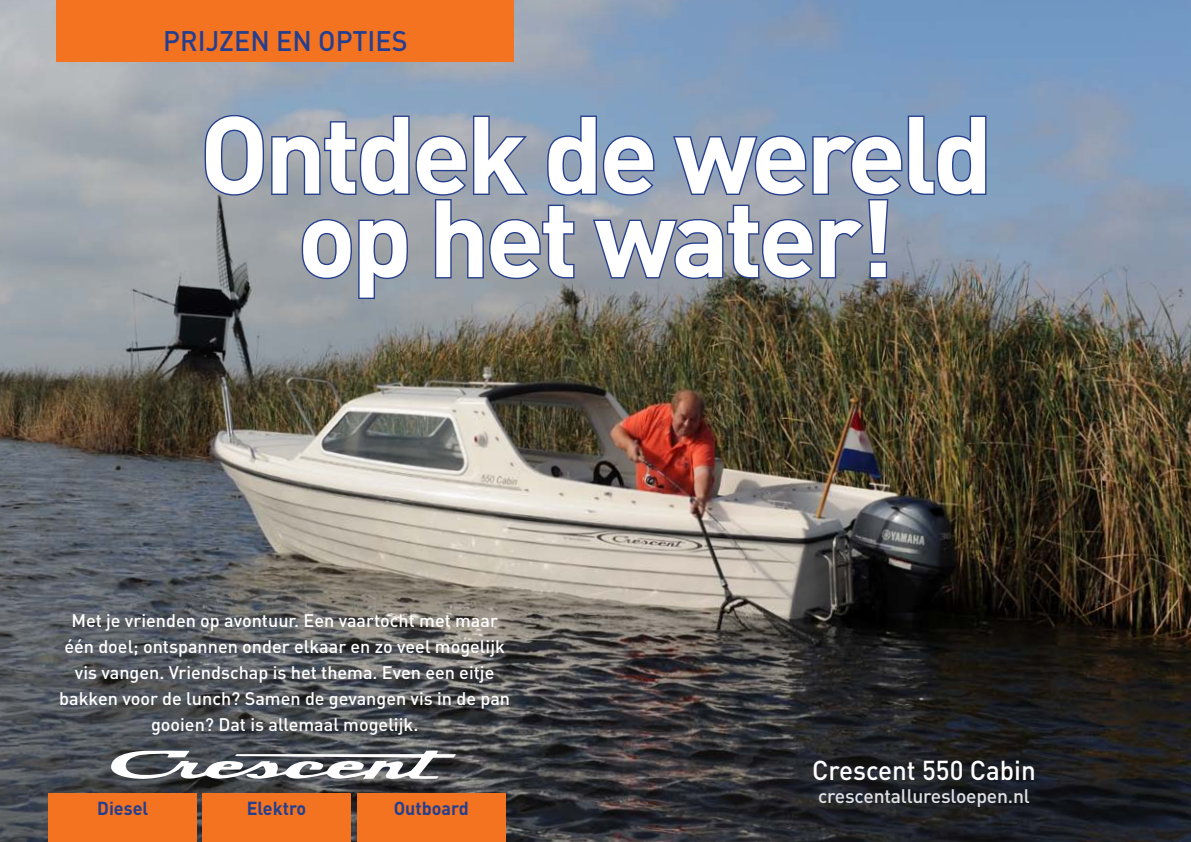
<style>
.page{position:relative;width:1191px;height:842px;background:#fff}
.page>*{position:absolute;margin:0;border:0;box-sizing:border-box;transform-origin:0 0}
.t1{font:700 107.6px/83.4px "DIN";letter-spacing:-.04em;color:#fff;text-align:center}
.t2{font:500 28px "DIN";color:#253f8e;scale:.96 1}
.t3{font:500 27px "DIN";color:#fff;scale:.96 1}
.t4{font:500 19.4px "DIN";letter-spacing:-.01em;color:#e1e2e4}
.t5{font:700 18.6px "DIN";color:#253f8e;scale:.96 1}
.t6{font:500 18px/26px "DIN";color:#fff;text-align:center}
</style>
<div class="page">
<img style="left:0;top:0;width:1191px;height:842px">
<svg style="left:111px;top:750px;width:345px;height:30px"></svg>
<div style="left:48px;top:793px;width:149px;height:49px;background:#f47321"></div>
<div style="left:202px;top:793px;width:149px;height:49px;background:#f47321"></div>
<div style="left:357px;top:793px;width:148px;height:49px;background:#f47321"></div>
<svg style="left:202px;top:114px;width:785px;height:186px;background:#8591a6"></svg>
<div style="left:57px;top:0;width:457px;height:62px;background:#f47321"></div>
<p class="t2" style="left:163px;top:23px;width:256px">PRIJZEN EN OPTIES</p>
<p class="t1" style="left:200px;top:108px;width:795px">Ontdek de wereld op het water!</p>
<p class="t6" style="left:59px;top:607px;width:452px">Met je vrienden op avontuur. Een vaartocht met maar één doel; ontspannen onder elkaar en zo veel mogelijk vis vangen. Vriendschap is het thema. Even een eitje bakken voor de lunch? Samen de gevangen vis in de pan gooien? Dat is allemaal mogelijk.</p>
<p class="t5" style="left:97px;top:796px;width:55px">Diesel</p>
<p class="t5" style="left:247px;top:796px;width:64px">Elektro</p>
<p class="t5" style="left:394px;top:796px;width:80px">Outboard</p>
<p class="t3" style="left:812px;top:753px;width:234px">Crescent 550 Cabin</p>
<p class="t4" style="left:818px;top:783px;width:213px">crescentalluresloepen.nl</p>
</div>
